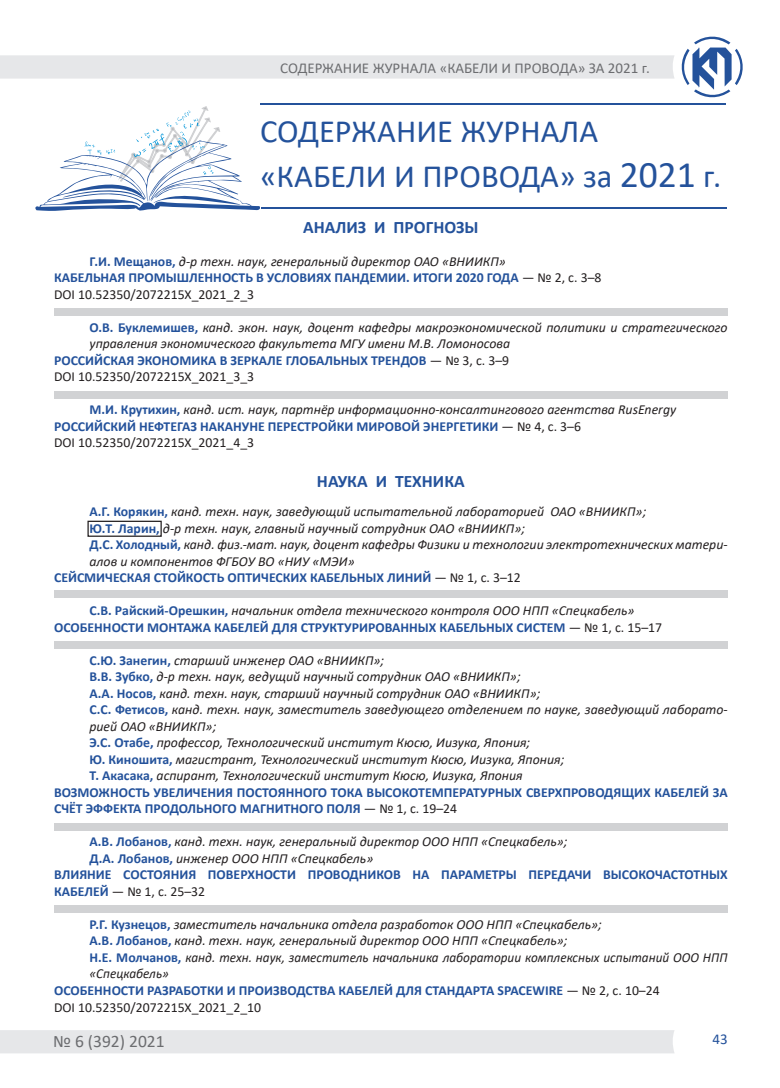
<style>
.page{position:relative;width:780px;height:1088px;background:#fff}
.page>*{position:absolute;margin:0;border:0;box-sizing:border-box;transform-origin:0 0}
.t1{font:32.5px/45px "Calibri";color:#24529b}
.t2{font:700 17.5px "Calibri";color:#24529b}
.t3{font:17.5px "Calibri";color:#6c6d70}
.t4{font:15px "Calibri";color:#6c6d70}
.t5{font:15px "Calibri";color:#24529b}
.t6{font:italic 13.75px/16.5px "Calibri";color:#231f20}
.t7{font:700 13.75px/16.5px "Calibri";color:#24529b}
.t8{font:italic 13.75px "Calibri";color:#231f20;scale:.96 1}
.t9{font:13.75px "Calibri";color:#231f20}
.s1{font-size:37.5px}
.s2{font-weight:400;font-style:italic;color:#231f20}
.s3{font-weight:400;color:#231f20}
.s4{font-weight:700;font-style:normal;color:#24529b}
.s5{font-style:normal}
.s6{font-weight:700;color:#24529b}
</style>
<div class="page">
<svg style="left:0;top:36px;width:743px;height:62px"></svg>
<div style="left:0;top:1030px;width:674px;height:23px;background:#e6e7e9"></div>
<svg style="left:35px;top:106px;width:225px;height:105px"></svg>
<hr style="left:262px;top:207px;width:465px;height:2px;background:#24529b">
<hr style="left:260px;top:103px;width:465px;height:2px;background:#24529b">
<div style="left:54px;top:308px;width:673px;height:8px;background:#d1d2d4"></div>
<div style="left:54px;top:391px;width:673px;height:8px;background:#d1d2d4"></div>
<div style="left:54px;top:590px;width:673px;height:8px;background:#d1d2d4"></div>
<div style="left:54px;top:641px;width:673px;height:8px;background:#d1d2d4"></div>
<div style="left:54px;top:823px;width:673px;height:8px;background:#d1d2d4"></div>
<div style="left:54px;top:904px;width:673px;height:8px;background:#d1d2d4"></div>
<div style="left:87px;top:521px;width:75px;height:16px;border:1px solid #231f20"></div>
<p class="t4" style="left:280px;top:57px;width:371px">СОДЕРЖАНИЕ ЖУРНАЛА «КАБЕЛИ И ПРОВОДА» ЗА 2021 г.</p>
<h1 class="t1" style="left:260px;top:108px;width:462px">СОДЕРЖАНИЕ ЖУРНАЛА «КАБЕЛИ И ПРОВОДА» за <span class="s1">2021</span> г.</h1>
<p class="t2" style="left:303px;top:215px;width:177px">АНАЛИЗ И ПРОГНОЗЫ</p>
<p class="t7" style="left:54px;top:253px;width:549px;text-indent:35px">Г.И. Мещанов, <span class="s2">д-р техн. наук, генеральный директор ОАО «ВНИИКП»<br></span>КАБЕЛЬНАЯ ПРОМЫШЛЕННОСТЬ В УСЛОВИЯХ ПАНДЕМИИ. ИТОГИ 2020 ГОДА <span class="s3">— № 2, с. 3–8<br>DOI 10.52350/2072215Х_2021_2_3</span></p>
<p class="t6" style="left:89px;top:318px;width:639px"><span class="s4">О.В. Буклемишев,</span> канд. экон. наук, доцент кафедры макроэкономической политики и стратегического</p>
<p class="t6" style="left:89px;top:335px;width:422px">управления экономического факультета МГУ имени М.В. Ломоносова</p>
<p class="t7" style="left:54px;top:352px;width:456px">РОССИЙСКАЯ ЭКОНОМИКА В ЗЕРКАЛЕ ГЛОБАЛЬНЫХ ТРЕНДОВ <span class="s3">— № 3, с. 3–9</span></p>
<p class="t9" style="left:54px;top:367px;width:202px">DOI 10.52350/2072215Х_2021_3_3</p>
<p class="t6" style="left:54px;top:401px;width:623px;text-indent:35px"><span class="s4">М.И. Крутихин,</span> канд. ист. наук, партнёр информационно-консалтингового агентства RusEnergy<br><span class="s4">РОССИЙСКИЙ НЕФТЕГАЗ НАКАНУНЕ ПЕРЕСТРОЙКИ МИРОВОЙ ЭНЕРГЕТИКИ</span> <span class="s5">— № 4, с. 3–6<br>DOI 10.52350/2072215Х_2021_4_3</span></p>
<p class="t2" style="left:317px;top:469px;width:149px">НАУКА И ТЕХНИКА</p>
<p class="t6" style="left:89px;top:503px;width:558px"><span class="s4">А.Г. Корякин,</span> канд. техн. наук, заведующий испытательной лабораторией ОАО «ВНИИКП»;</p>
<p class="t6" style="left:89px;top:519px;width:437px"><span class="s4">Ю.Т. Ларин,</span> д-р техн. наук, главный научный сотрудник ОАО «ВНИИКП»;</p>
<p class="t6" style="left:89px;top:536px;width:639px"><span class="s4">Д.С. Холодный,</span> канд. физ.-мат. наук, доцент кафедры Физики и технологии электротехнических матери-</p>
<p class="t6" style="left:89px;top:552px;width:267px">алов и компонентов ФГБОУ ВО «НИУ «МЭИ»</p>
<p class="t7" style="left:54px;top:569px;width:468px">СЕЙСМИЧЕСКАЯ СТОЙКОСТЬ ОПТИЧЕСКИХ КАБЕЛЬНЫХ ЛИНИЙ <span class="s3">— № 1, с. 3–12</span></p>
<p class="t7" style="left:54px;top:602px;width:609px;text-align:center">С.В. Райский-Орешкин, <span class="s2">начальник отдела технического контроля ООО НПП «Спецкабель»<br></span>ОСОБЕННОСТИ МОНТАЖА КАБЕЛЕЙ ДЛЯ СТРУКТУРИРОВАННЫХ КАБЕЛЬНЫХ СИСТЕМ <span class="s3">— № 1, с. 15–17</span></p>
<p class="t6" style="left:89px;top:651px;width:296px"><span class="s4">С.Ю. Занегин,</span> старший инженер ОАО «ВНИИКП»;</p>
<p class="t6" style="left:89px;top:668px;width:432px"><span class="s4">В.В. Зубко,</span> д-р техн. наук, ведущий научный сотрудник ОАО «ВНИИКП»;</p>
<p class="t6" style="left:89px;top:684px;width:452px"><span class="s4">А.А. Носов,</span> канд. техн. наук, старший научный сотрудник ОАО «ВНИИКП»;</p>
<p class="t6" style="left:89px;top:701px;width:639px"><span class="s4">С.С. Фетисов,</span> канд. техн. наук, заместитель заведующего отделением по науке, заведующий лаборато-</p>
<p class="t6" style="left:89px;top:717px;width:128px">рией ОАО «ВНИИКП»;</p>
<p class="t6" style="left:89px;top:734px;width:442px"><span class="s4">Э.С. Отабе,</span> профессор, Технологический институт Кюсю, Иизука, Япония;</p>
<p class="t6" style="left:89px;top:750px;width:476px"><span class="s4">Ю. Киношита,</span> магистрант, Технологический институт Кюсю, Иизука, Япония;</p>
<p class="t6" style="left:89px;top:767px;width:434px"><span class="s4">Т. Акасака,</span> аспирант, Технологический институт Кюсю, Иизука, Япония</p>
<p class="t7" style="left:54px;top:784px;width:675px">ВОЗМОЖНОСТЬ УВЕЛИЧЕНИЯ ПОСТОЯННОГО ТОКА ВЫСОКОТЕМПЕРАТУРНЫХ СВЕРХПРОВОДЯЩИХ КАБЕЛЕЙ ЗА</p>
<p class="t7" style="left:54px;top:800px;width:404px">СЧЁТ ЭФФЕКТА ПРОДОЛЬНОГО МАГНИТНОГО ПОЛЯ <span class="s3">— № 1, с. 19–24</span></p>
<p class="t6" style="left:89px;top:833px;width:479px"><span class="s4">А.В. Лобанов,</span> канд. техн. наук, генеральный директор ООО НПП «Спецкабель»;</p>
<p class="t6" style="left:89px;top:849px;width:285px"><span class="s4">Д.А. Лобанов,</span> инженер ООО НПП «Спецкабель»</p>
<p class="t7" style="left:54px;top:866px;width:675px">ВЛИЯНИЕ СОСТОЯНИЯ ПОВЕРХНОСТИ ПРОВОДНИКОВ НА ПАРАМЕТРЫ ПЕРЕДАЧИ ВЫСОКОЧАСТОТНЫХ</p>
<p class="t9" style="left:54px;top:882px;width:153px"><span class="s6">КАБЕЛЕЙ</span> — № 1, с. 25–32</p>
<p class="t6" style="left:89px;top:915px;width:514px"><span class="s4">Р.Г. Кузнецов,</span> заместитель начальника отдела разработок ООО НПП «Спецкабель»;</p>
<p class="t6" style="left:89px;top:932px;width:479px"><span class="s4">А.В. Лобанов,</span> канд. техн. наук, генеральный директор ООО НПП «Спецкабель»;</p>
<p class="t8" style="left:89px;top:948px;width:666px"><span class="s4">Н.Е. Молчанов,</span> канд. техн. наук, заместитель начальника лаборатории комплексных испытаний ООО НПП</p>
<p class="t8" style="left:89px;top:964px;width:84px">«Спецкабель»</p>
<p class="t7" style="left:54px;top:982px;width:607px">ОСОБЕННОСТИ РАЗРАБОТКИ И ПРОИЗВОДСТВА КАБЕЛЕЙ ДЛЯ СТАНДАРТА SPACEWIRE <span class="s3">— № 2, с. 10–24</span></p>
<p class="t9" style="left:54px;top:997px;width:208px">DOI 10.52350/2072215Х_2021_2_10</p>
<p class="t3" style="left:53px;top:1029px;width:113px">№ 6 (392) 2021</p>
<p class="t5" style="left:712px;top:1029px;width:17px">43</p>
</div>
